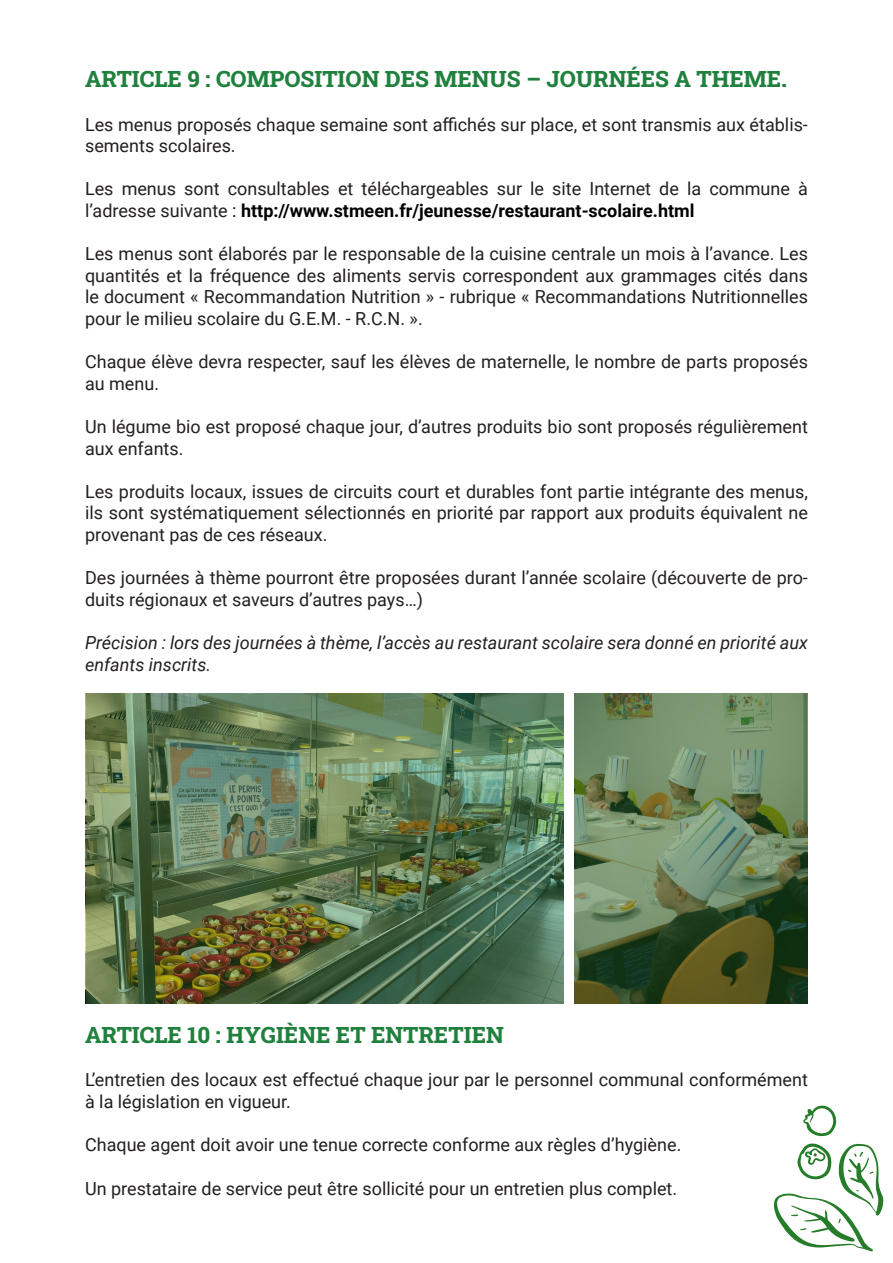
<style>
.page{position:relative;width:893px;height:1263px;background:#fff}
.page>*{position:absolute;margin:0;border:0;box-sizing:border-box;transform-origin:0 0}
.t1{font:800 22.5px "Roboto Slab";color:#20813e}
.t2{font:18px/21.6px "Roboto";color:#231f20}
.t3{font:italic 18px/21.6px "Roboto";color:#231f20}
.s1{color:#000}
.s2{font-weight:700;color:#000}
</style>
<div class="page">
<img style="left:86px;top:693px;width:477px;height:310px">
<svg style="left:575px;top:693px;width:233px;height:310px"></svg>
<svg style="left:803px;top:1105px;width:33px;height:32px"></svg>
<svg style="left:774px;top:1143px;width:109px;height:108px"></svg>
<p class="t1" style="left:85px;top:64px;width:703px">ARTICLE 9 : COMPOSITION DES MENUS – JOURNÉES A THEME.</p>
<p class="t2" style="left:85px;top:113px;width:724px">Les menus proposés chaque semaine sont affichés sur place, et sont transmis aux établis&shy;sements scolaires.</p>
<p class="t2" style="left:85px;top:177px;width:724px">Les menus sont consultables et téléchargeables sur le site Internet de la commune à l’adresse suivante <span class="s1">:</span> <span class="s2">http://www.stmeen.fr/jeunesse/restaurant-scolaire.html</span></p>
<p class="t2" style="left:85px;top:242px;width:724px;text-align:justify">Les menus sont élaborés par le responsable de la cuisine centrale un mois à l’avance. Les quantités et la fréquence des aliments servis correspondent aux grammages cités dans le document « Recommandation Nutrition » - rubrique « Recommandations Nutritionnelles pour le milieu scolaire du G.E.M. - R.C.N. ».</p>
<p class="t2" style="left:85px;top:350px;width:724px">Chaque élève devra respecter, sauf les élèves de maternelle, le nombre de parts proposés au menu.</p>
<p class="t2" style="left:85px;top:415px;width:724px">Un légume bio est proposé chaque jour, d’autres produits bio sont proposés régulièrement aux enfants.</p>
<p class="t2" style="left:85px;top:480px;width:724px;text-align:justify">Les produits locaux, issues de circuits court et durables font partie intégrante des menus, ils sont systématiquement sélectionnés en priorité par rapport aux produits équivalent ne provenant pas de ces réseaux.</p>
<p class="t2" style="left:85px;top:566px;width:724px">Des journées à thème pourront être proposées durant l’année scolaire (découverte de pro&shy;duits régionaux et saveurs d’autres pays…)</p>
<p class="t3" style="left:85px;top:631px;width:724px">Précision : lors des journées à thème, l’accès au restaurant scolaire sera donné en priorité aux enfants inscrits.</p>
<p class="t1" style="left:85px;top:1020px;width:420px">ARTICLE 10 : HYGIÈNE ET ENTRETIEN</p>
<p class="t2" style="left:85px;top:1068px;width:724px">L’entretien des locaux est effectué chaque jour par le personnel communal conformément à la législation en vigueur.</p>
<p class="t2" style="left:85px;top:1133px;width:598px">Chaque agent doit avoir une tenue correcte conforme aux règles d’hygiène.</p>
<p class="t2" style="left:85px;top:1176px;width:594px">Un prestataire de service peut être sollicité pour un entretien plus complet.</p>
</div>
